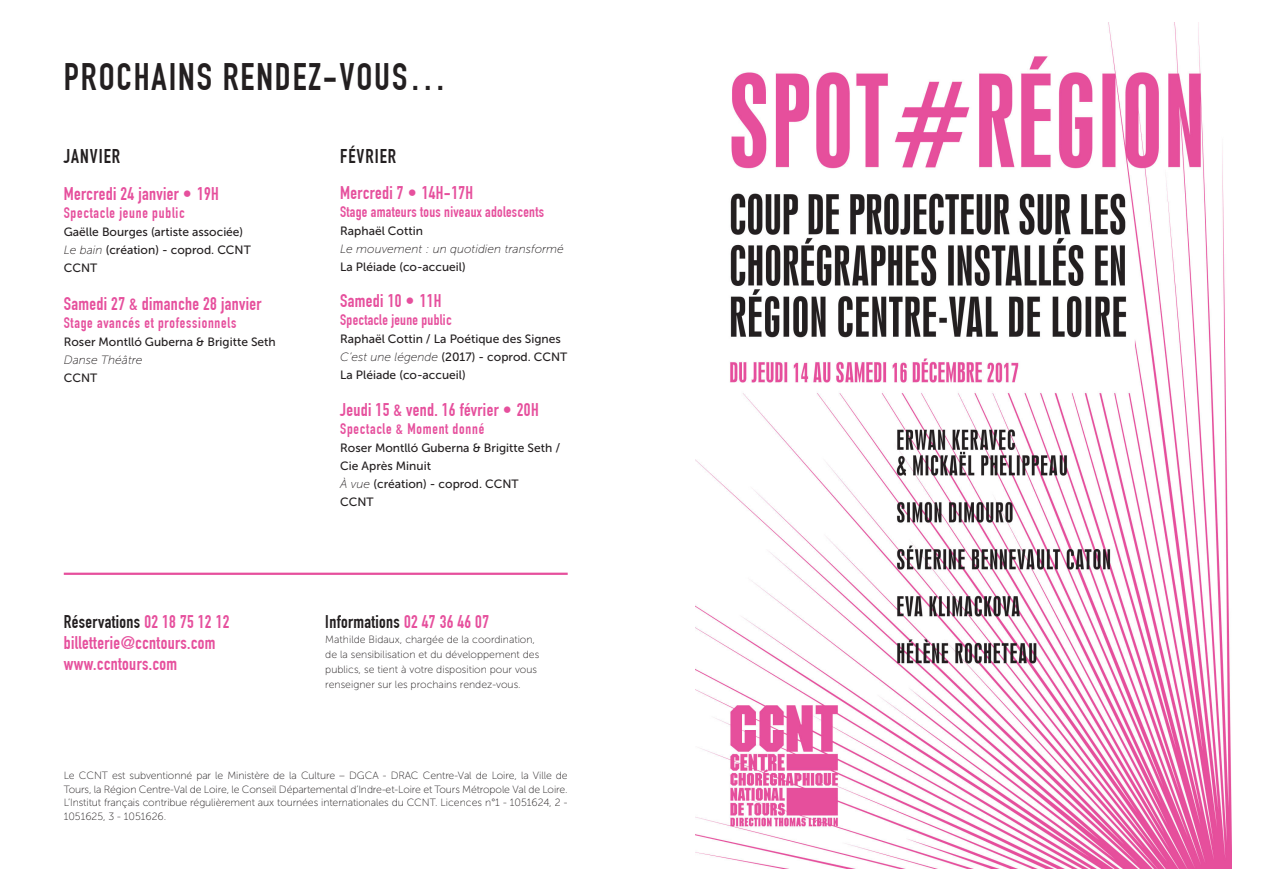
<style>
.page{position:relative;width:1263px;height:893px;background:#fff}
.page>*{position:absolute;margin:0;border:0;box-sizing:border-box;transform-origin:0 0}
.Titres{font:700 37.5px "DIN Condensed";letter-spacing:.05em;color:#231f20}
.DATE_NOIR{font:700 19.5px "DIN Condensed";letter-spacing:.05em;color:#231f20}
.DATE_NOIR-2{font:700 18px/21px "DIN Condensed";letter-spacing:.02em;color:#e6509d}
.DATE_NOIR-3{font:700 18px "DIN Condensed";letter-spacing:.02em;color:#231f20}
.DATE_NOIR-4{font:700 15px "DIN Condensed";letter-spacing:.05em;color:#e6509d}
.DATE_NOIR-5{font:700 15px "DIN Condensed";letter-spacing:.02em;color:#e6509d}
.titre_spectacle_lieu{font:12px/18px "Museo Sans 500";color:#231f20}
.titre_spectacle_lieu-2{font:italic 12px "Museo Sans 100";color:#231f20}
.Distribution{font:10.5px/13.5px "Museo Sans 100";color:#231f20;text-align:justify}
.s1{font-family:"Museo Sans 100";font-style:italic}
.s2{color:#231f20}
.s3{color:#e6509d}
</style>
<div class="page">
<hr style="left:64px;top:573px;width:504px;height:2px;background:#e6509d">
<img style="left:695px;top:23px;width:536px;height:846px">
<p class="Titres" style="left:64px;top:55px;width:384px">PROCHAINS RENDEZ-VOUS…</p>
<p class="DATE_NOIR" style="left:64px;top:144px;width:58px">JANVIER</p>
<p class="DATE_NOIR-2" style="left:64px;top:184px;width:157px">Mercredi 24 janvier • 19H</p>
<p class="DATE_NOIR-4" style="left:64px;top:204px;width:122px">Spectacle jeune public</p>
<p class="titre_spectacle_lieu" style="left:64px;top:223px;width:181px">Gaëlle Bourges (artiste associée)</p>
<p class="titre_spectacle_lieu" style="left:64px;top:241px;width:189px"><span class="s1">Le bain</span> (création) - coprod. CCNT</p>
<p class="titre_spectacle_lieu" style="left:64px;top:259px;width:35px">CCNT</p>
<p class="DATE_NOIR-2" style="left:64px;top:293px;width:199px">Samedi 27 &amp; dimanche 28 janvier</p>
<p class="DATE_NOIR-4" style="left:64px;top:314px;width:174px">Stage avancés et professionnels</p>
<p class="titre_spectacle_lieu" style="left:64px;top:333px;width:214px">Roser Montlló Guberna &amp; Brigitte Seth<br><span class="s1">Danse Théâtre</span></p>
<p class="titre_spectacle_lieu" style="left:64px;top:369px;width:35px">CCNT</p>
<p class="DATE_NOIR-2" style="left:64px;top:611px;width:167px"><span class="s2">Réservations</span> 02 18 75 12 12 billetterie@ccntours.com www.ccntours.com</p>
<p class="DATE_NOIR" style="left:340px;top:144px;width:58px">FÉVRIER</p>
<p class="DATE_NOIR-2" style="left:340px;top:182px;width:134px">Mercredi 7 • 14H-17H</p>
<p class="DATE_NOIR-5" style="left:340px;top:203px;width:205px">Stage amateurs tous niveaux adolescents</p>
<p class="titre_spectacle_lieu" style="left:340px;top:222px;width:84px">Raphaël Cottin</p>
<p class="titre_spectacle_lieu-2" style="left:340px;top:242px;width:225px">Le mouvement : un quotidien transformé</p>
<p class="titre_spectacle_lieu" style="left:340px;top:258px;width:127px">La Pléiade (co-accueil)</p>
<p class="DATE_NOIR-2" style="left:340px;top:290px;width:103px">Samedi 10 • 11H</p>
<p class="DATE_NOIR-5" style="left:340px;top:311px;width:113px">Spectacle jeune public</p>
<p class="titre_spectacle_lieu" style="left:340px;top:330px;width:222px">Raphaël Cottin / La Poétique des Signes</p>
<p class="titre_spectacle_lieu" style="left:340px;top:348px;width:229px"><span class="s1">C’est une légende</span> (2017) - coprod. CCNT</p>
<p class="titre_spectacle_lieu" style="left:340px;top:366px;width:127px">La Pléiade (co-accueil)</p>
<p class="DATE_NOIR-2" style="left:340px;top:400px;width:200px">Jeudi 15 &amp; vend. 16 février • 20H</p>
<p class="DATE_NOIR-4" style="left:340px;top:420px;width:146px">Spectacle &amp; Moment donné</p>
<p class="titre_spectacle_lieu" style="left:340px;top:439px;width:221px">Roser Montlló Guberna &amp; Brigitte Seth /<br>Cie Après Minuit<br><span class="s1">À vue</span> (création) - coprod. CCNT</p>
<p class="titre_spectacle_lieu" style="left:340px;top:493px;width:35px">CCNT</p>
<p class="DATE_NOIR-3" style="left:325px;top:611px;width:165px">Informations <span class="s3">02 47 36 46 07</span></p>
<p class="Distribution" style="left:325px;top:632px;width:215px;line-height:15px;text-align:left">Mathilde Bidaux, chargée de la coordination, de la sensibilisation et du développement des publics, se tient à votre disposition pour vous renseigner sur les prochains rendez-vous.</p>
<p class="Distribution" style="left:64px;top:769px;width:505px">Le CCNT est subventionné par le Ministère de la Culture – DGCA - DRAC Centre-Val de Loire, la Ville de Tours, la Région Centre-Val de Loire, le Conseil Départemental d’Indre-et-Loire et Tours Métropole Val de Loire.<br>L’Institut français contribue régulièrement aux tournées internationales du CCNT. Licences n°1 - 1051624, 2 - 1051625, 3 - 1051626.</p>
</div>
